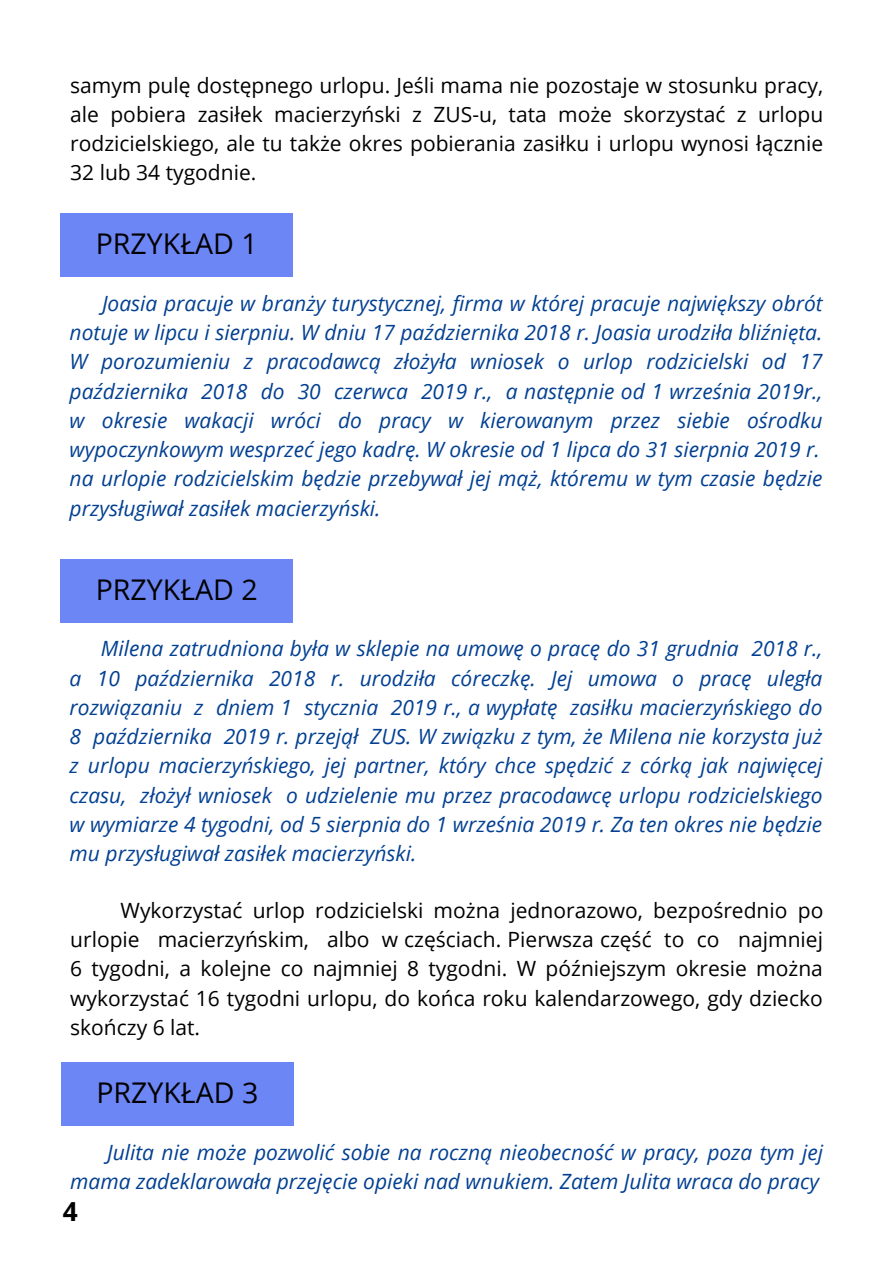
<style>
.page{position:relative;width:893px;height:1263px;background:#fff}
.page>*{position:absolute;margin:0;border:0;box-sizing:border-box;transform-origin:0 0}
.t1{font:28.5px "Open Sans";color:#000}
.t2{font:700 26.25px "Open Sans";color:#000}
.t3{font:italic 21px/29.2px "Open Sans";color:#034092}
.t4{font:21px/29.2px "Open Sans";color:#000;text-align:justify}
</style>
<div class="page">
<div style="left:60px;top:213px;width:233px;height:64px;background:#6d86f6"></div>
<div style="left:60px;top:559px;width:233px;height:63px;background:#6d86f6"></div>
<div style="left:61px;top:1062px;width:233px;height:63px;background:#6d86f6"></div>
<p class="t4" style="left:70px;top:70px;width:754px">samym pulę dostępnego urlopu. Jeśli mama nie pozostaje w stosunku pracy, ale pobiera zasiłek macierzyński z ZUS-u, tata może skorzystać z urlopu rodzicielskiego, ale tu także okres pobierania zasiłku i urlopu wynosi łącznie 32 lub 34 tygodnie.</p>
<h1 class="t1" style="left:96px;top:224px;width:163px">PRZYKŁAD 1</h1>
<p class="t3" style="left:70px;top:288px;width:754px;text-indent:32px">Joasia pracuje w branży turystycznej, firma w której pracuje największy obrót notuje w lipcu i sierpniu. W dniu 17 października 2018 r. Joasia urodziła bliźnięta.<br>W porozumieniu z pracodawcą złożyła wniosek o urlop rodzicielski od 17 października 2018 do 30 czerwca 2019 r., a następnie od 1 września 2019r., w okresie wakacji wróci do pracy w kierowanym przez siebie ośrodku wypoczynkowym wesprzeć jego kadrę. W okresie od 1 lipca do 31 sierpnia 2019 r. na urlopie rodzicielskim będzie przebywał jej mąż, któremu w tym czasie będzie przysługiwał zasiłek macierzyński.</p>
<h1 class="t1" style="left:96px;top:569px;width:163px">PRZYKŁAD 2</h1>
<p class="t3" style="left:70px;top:634px;width:754px;text-align:justify;text-indent:31px">Milena zatrudniona była w sklepie na umowę o pracę do 31 grudnia 2018 r., a 10 października 2018 r. urodziła córeczkę. Jej umowa o pracę uległa rozwiązaniu z dniem 1 stycznia 2019 r., a wypłatę zasiłku macierzyńskiego do 8 października 2019 r. przejął ZUS. W związku z tym, że Milena nie korzysta już z urlopu macierzyńskiego, jej partner, który chce spędzić z córką jak najwięcej czasu, złożył wniosek o udzielenie mu przez pracodawcę urlopu rodzicielskiego w wymiarze 4 tygodni, od 5 sierpnia do 1 września 2019 r. Za ten okres nie będzie mu przysługiwał zasiłek macierzyński.</p>
<p class="t4" style="left:70px;top:895px;width:754px;text-indent:50px">Wykorzystać urlop rodzicielski można jednorazowo, bezpośrednio po urlopie macierzyńskim, albo w częściach. Pierwsza część to co najmniej 6 tygodni, a kolejne co najmniej 8 tygodni. W późniejszym okresie można wykorzystać 16 tygodni urlopu, do końca roku kalendarzowego, gdy dziecko skończy 6 lat.</p>
<h1 class="t1" style="left:96px;top:1073px;width:163px">PRZYKŁAD 3</h1>
<p class="t3" style="left:70px;top:1137px;width:754px;text-align:right">Julita nie może pozwolić sobie na roczną nieobecność w pracy, poza tym jej mama zadeklarowała przejęcie opieki nad wnukiem. Zatem Julita wraca do pracy</p>
<p class="t2" style="left:63px;top:1193px;width:16px">4</p>
</div>
